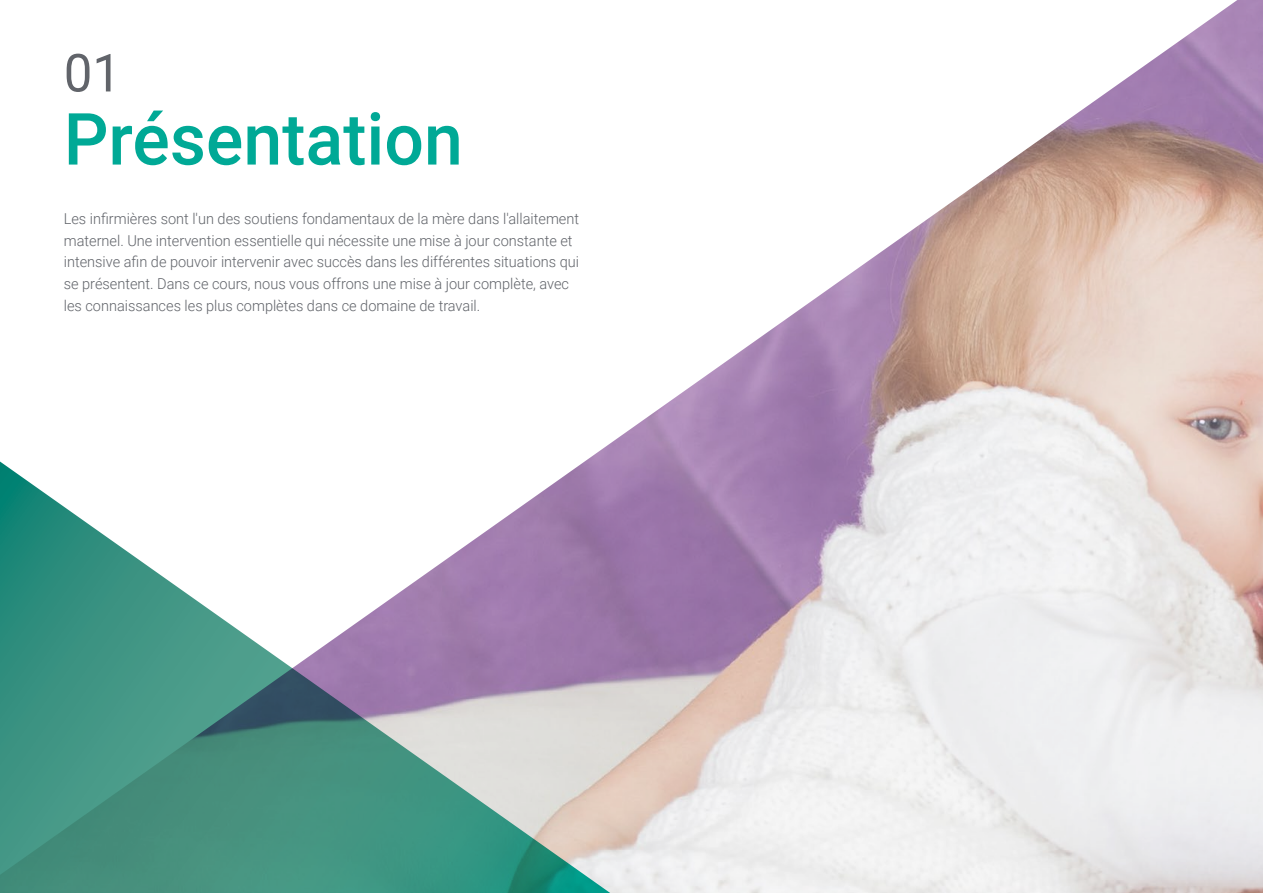
<style>
.page{position:relative;width:1263px;height:893px;background:#fff}
.page>*{position:absolute;margin:0;border:0;box-sizing:border-box;transform-origin:0 0}
.t1{font:500 72px "Roboto";color:#00a996}
.t2{font:52.5px "Roboto";color:#61646a}
.t3{font:300 15px/21.8px "Roboto";color:#61646a}
</style>
<div class="page">
<img style="left:607px;top:0;width:656px;height:893px">
<svg style="left:0;top:446px;width:640px;height:447px"></svg>
<h2 class="t2" style="left:64px;top:36px;width:59px">01</h2>
<h1 class="t1" style="left:64px;top:89px;width:401px">Présentation</h1>
<p class="t3" style="left:64px;top:207px;width:517px">Les infirmières sont l'un des soutiens fondamentaux de la mère dans l'allaitement maternel. Une intervention essentielle qui nécessite une mise à jour constante et intensive afin de pouvoir intervenir avec succès dans les différentes situations qui se présentent. Dans ce cours, nous vous offrons une mise à jour complète, avec les connaissances les plus complètes dans ce domaine de travail.</p>
</div>
